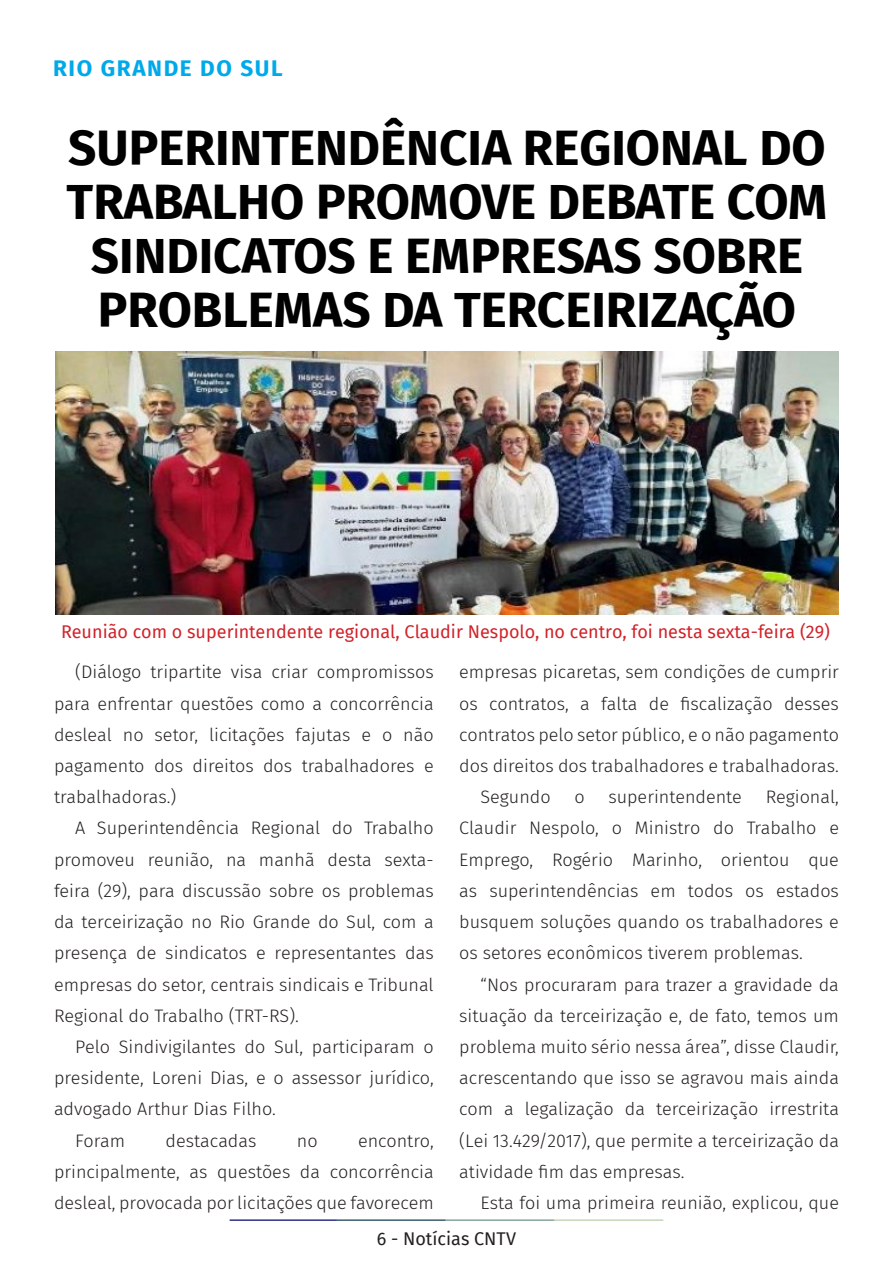
<style>
.page{position:relative;width:893px;height:1263px;background:#fff}
.page>*{position:absolute;margin:0;border:0;box-sizing:border-box;transform-origin:0 0}
.t1{font:700 49.5px/54px "Fira Sans";color:#000001;text-align:center}
.t2{font:700 22.5px "Fira Sans";letter-spacing:.07em;color:#00a9ea}
.t3{font:300 18px/31.2px "Fira Sans";color:#231f20;text-align:justify}
.t4{font:18px "Fira Sans";color:#d1232a}
.t5{font:18px "Fira Sans";color:#231f20}
</style>
<div class="page">
<hr style="left:230px;top:1219px;width:107px;height:2px;background:#2f3088">
<hr style="left:337px;top:1219px;width:109px;height:2px;background:#3a5f6d">
<hr style="left:446px;top:1219px;width:109px;height:2px;background:#87a59a">
<hr style="left:555px;top:1219px;width:108px;height:2px;background:#c6d5b7">
<img style="left:56px;top:351px;width:783px;height:263px">
<p class="t2" style="left:53px;top:49px;width:231px">RIO GRANDE DO SUL</p>
<p class="t1" style="left:67px;top:117px;width:762px">SUPERINTENDÊNCIA REGIONAL DO<br>TRABALHO PROMOVE DEBATE COM<br>SINDICATOS E EMPRESAS SOBRE<br>PROBLEMAS DA TERCEIRIZAÇÃO</p>
<p class="t4" style="left:61px;top:618px;width:770px">Reunião com o superintendente regional, Claudir Nespolo, no centro, foi nesta sexta-feira (29)</p>
<p class="t3" style="left:54px;top:656px;width:381px;text-indent:21px">(Diálogo tripartite visa criar compromissos para enfrentar questões como a concorrência desleal no setor, licitações fajutas e o não pagamento dos direitos dos trabalhadores e trabalhadoras.)</p>
<p class="t3" style="left:54px;top:812px;width:381px;text-indent:21px">A Superintendência Regional do Trabalho promoveu reunião, na manhã desta sexta&shy;feira (29), para discussão sobre os problemas da terceirização no Rio Grande do Sul, com a presença de sindicatos e representantes das empresas do setor, centrais sindicais e Tribunal Regional do Trabalho (TRT-RS).</p>
<p class="t3" style="left:54px;top:1031px;width:381px;text-indent:21px">Pelo Sindivigilantes do Sul, participaram o presidente, Loreni Dias, e o assessor jurídico, advogado Arthur Dias Filho.</p>
<p class="t3" style="left:75px;top:1124px;width:51px">Foram</p>
<p class="t3" style="left:166px;top:1124px;width:92px">destacadas</p>
<p class="t3" style="left:297px;top:1124px;width:22px">no</p>
<p class="t3" style="left:54px;top:1124px;width:381px;text-indent:304px">encontro, principalmente, as questões da concorrência desleal, provocada por licitações que favorecem</p>
<p class="t3" style="left:459px;top:656px;width:381px">empresas picaretas, sem condições de cumprir os contratos, a falta de fiscalização desses contratos pelo setor público, e o não pagamento dos direitos dos trabalhadores e trabalhadoras.</p>
<p class="t3" style="left:480px;top:781px;width:72px">Segundo</p>
<p class="t3" style="left:574px;top:781px;width:12px">o</p>
<p class="t3" style="left:608px;top:781px;width:135px">superintendente</p>
<p class="t3" style="left:459px;top:781px;width:381px;text-indent:306px">Regional, Claudir Nespolo, o Ministro do Trabalho e Emprego, Rogério Marinho, orientou que as superintendências em todos os estados busquem soluções quando os trabalhadores e os setores econômicos tiverem problemas.</p>
<p class="t3" style="left:459px;top:968px;width:381px;text-indent:21px">“Nos procuraram para trazer a gravidade da situação da terceirização e, de fato, temos um problema muito sério nessa área”, disse Claudir, acrescentando que isso se agravou mais ainda com a legalização da terceirização irrestrita (Lei 13.429/2017), que permite a terceirização da atividade fim das empresas.</p>
<p class="t3" style="left:480px;top:1187px;width:360px">Esta foi uma primeira reunião, explicou, que</p>
<p class="t5" style="left:377px;top:1225px;width:141px">6 - Notícias CNTV</p>
</div>
